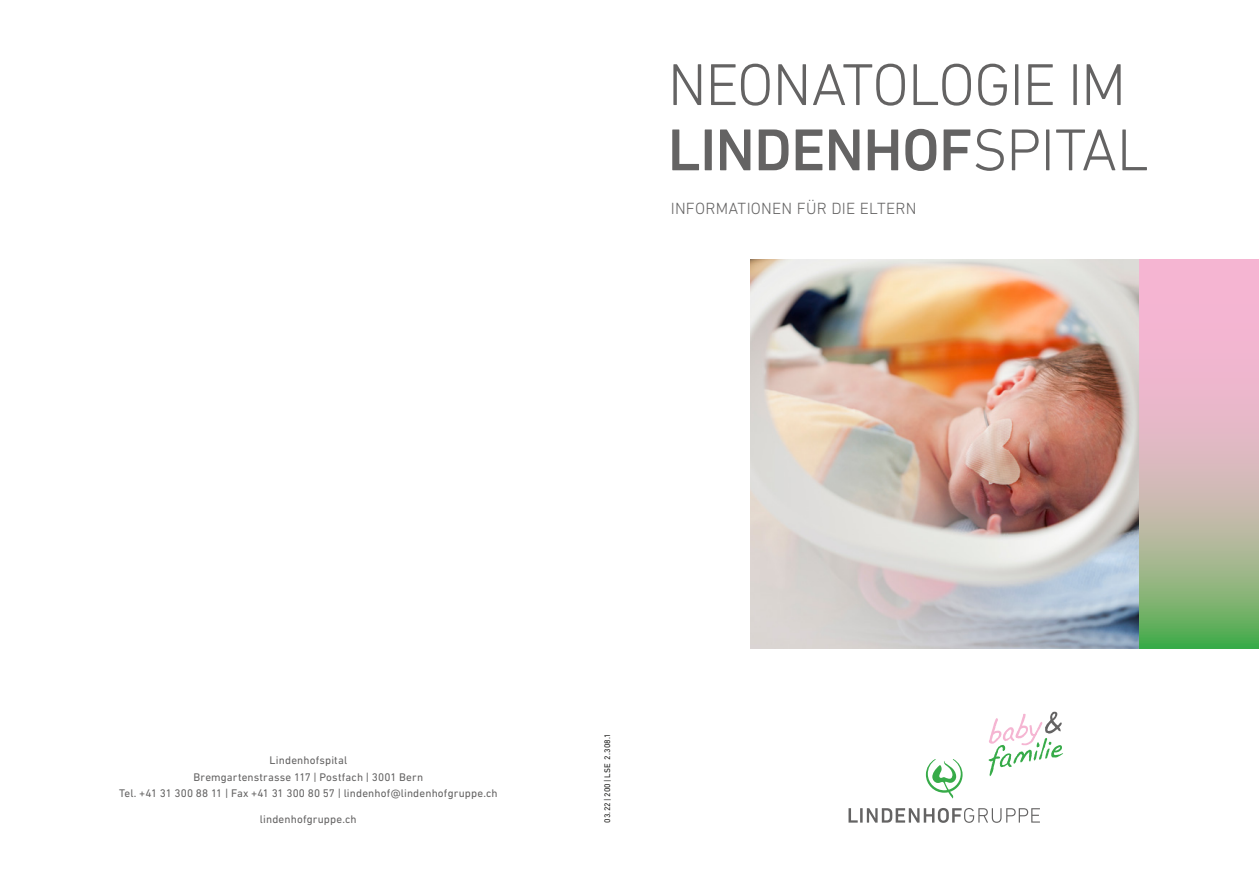
<style>
.page{position:relative;width:1259px;height:893px;background:#fff}
.page>*{position:absolute;margin:0;border:0;box-sizing:border-box;transform-origin:0 0}
.t1{font:300 60px/65.2px "DIN Next LT Pro";letter-spacing:-.025em;color:#646363}
.t2{font:300 16.5px "DIN Next LT Pro";letter-spacing:.01em;color:#646363}
.t3{font:11.25px/16.5px "DIN Next LT Pro";letter-spacing:.015em;color:#646363;text-align:center}
.t4{font:8.25px "DIN Next LT Pro";letter-spacing:.02em;color:#1d1d1b}
.s1{font-weight:500}
</style>
<div class="page">
<img style="left:750px;top:260px;width:390px;height:389px">
<svg style="left:848px;top:808px;width:192px;height:15px"></svg>
<svg style="left:926px;top:759px;width:36px;height:39px"></svg>
<svg style="left:988px;top:712px;width:75px;height:64px"></svg>
<svg style="left:1140px;top:260px;width:119px;height:389px"></svg>
<h1 class="t1" style="left:668px;top:51px;width:482px">NEONATOLOGIE IM<br><span class="s1">LINDENHOF</span>SPITAL</h1>
<h2 class="t2" style="left:671px;top:199px;width:247px">INFORMATIONEN FÜR DIE ELTERN</h2>
<p class="t3" style="left:119px;top:752px;width:380px">Lindenhofspital<br>Bremgartenstrasse 117 | Postfach | 3001 Bern<br>Tel. +41 31 300 88 11 | Fax +41 31 300 80 57 | lindenhof@lindenhofgruppe.ch</p>
<p class="t3" style="left:260px;top:811px;width:98px">lindenhofgruppe.ch</p>
<p class="t4" style="left:602px;top:823px;width:91px;rotate:-90deg">03.22 | 200 | LSE 2.308.1</p>
</div>
